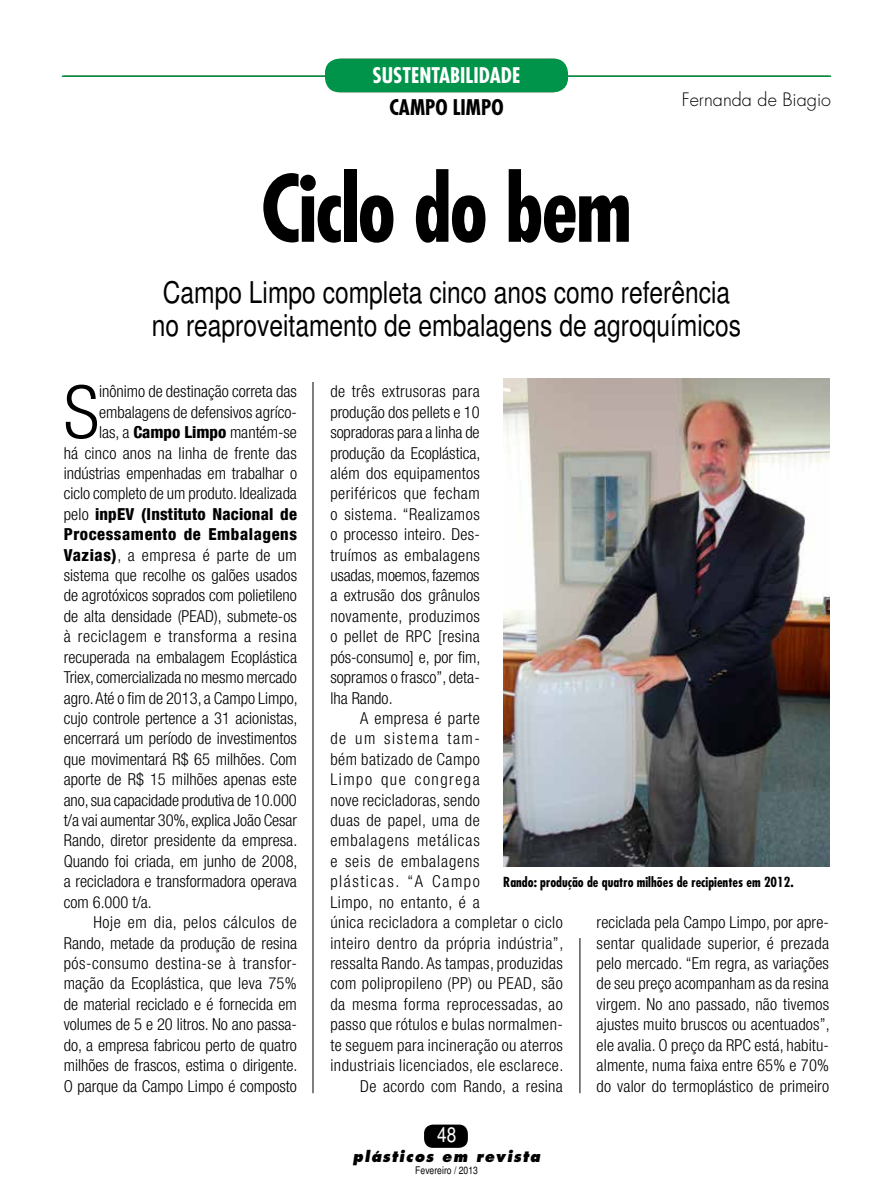
<style>
.page{position:relative;width:893px;height:1191px;background:#fff}
.page>*{position:absolute;margin:0;border:0;box-sizing:border-box;transform-origin:0 0}
.t1{font:700 condensed 90px "Futura";letter-spacing:-.02em;color:#000}
.t2{font:300 condensed 73.65px "Helvetica Neue LT Com";color:#000}
.t3{font:condensed 30px/33px "Helvetica";color:#000;text-align:center}
.t4{font:700 condensed 21px "Futura";color:#fff}
.t5{font:700 condensed 21px "Futura";color:#000}
.t6{font:condensed 21px "Helvetica";color:#fff}
.t7{font:300 18px "Futura";color:#000}
.t8{font:300 condensed 16.5px/20.4px "Helvetica Neue LT Com";letter-spacing:.005em;color:#000;text-align:justify}
.t9{font:300 condensed 16.5px "Helvetica Neue LT Com";letter-spacing:.03em;color:#000}
.t10{font:300 condensed 16.5px "Helvetica Neue LT Com";letter-spacing:.035em;color:#000}
.t11{font:300 condensed 16.5px "Helvetica Neue LT Com";letter-spacing:.09em;color:#000}
.t12{font:800 condensed 16.5px "Helvetica Neue LT Com";letter-spacing:.01em;color:#000}
.t13{font:800 condensed 16.5px "Helvetica Neue LT Com";letter-spacing:.035em;color:#000}
.t14{font:300 condensed 16.5px "Helvetica Neue LT Com";letter-spacing:.055em;color:#000}
.t15{font:300 condensed 16.5px "Helvetica Neue LT Com";letter-spacing:.05em;color:#000}
.t16{font:300 condensed 16.5px "Helvetica Neue LT Com";letter-spacing:.095em;color:#000}
.t17{font:italic 800 15px "Futura";letter-spacing:.09em;color:#000;scale:.95 1}
.t18{font:700 condensed 13.5px "Futura";color:#000}
.t19{font:condensed 10.5px "Helvetica";color:#000}
.s1{font-weight:800}
.s2{font-weight:300}
</style>
<div class="page">
<hr style="left:313px;top:170px;width:1px;height:923px;background:#000">
<hr style="left:580px;top:170px;width:1px;height:923px;background:#000">
<div style="left:424px;top:1124px;width:44px;height:23px;background:#000;border-radius:9px"></div>
<div style="left:503px;top:716px;width:169px;height:222px;background:#fff"></div>
<hr style="left:62px;top:75px;width:769px;height:2px;background:#00934a">
<div style="left:326px;top:59px;width:241px;height:33px;background:#00934a;border-radius:14px"></div>
<div style="left:325px;top:59px;width:243px;height:33px;border:2px solid #00934a;border-radius:14px"></div>
<img style="left:503px;top:378px;width:326px;height:488px">
<p class="t4" style="left:373px;top:62px;width:149px">SUSTENTABILIDADE</p>
<p class="t5" style="left:389px;top:94px;width:113px">campo limpo</p>
<p class="t7" style="left:682px;top:88px;width:151px">Fernanda de Biagio</p>
<p class="t4" style="left:423px;top:62px;width:53px">perfil</p>
<h1 class="t1" style="left:261px;top:150px;width:372px">Ciclo do bem</h1>
<h3 class="t3" style="left:152px;top:275px;width:591px">Campo Limpo completa cinco anos como referência no reaproveitamento de embalagens de agroquímicos</h3>
<h2 class="t2" style="left:64px;top:370px;width:37px">S</h2>
<p class="t8" style="left:99px;top:381px;width:199px">inônimo de destinação correta das</p>
<p class="t8" style="left:99px;top:401px;width:199px">embalagens de defensivos agríco-</p>
<p class="t8" style="left:99px;top:422px;width:199px">las, a <span class="s1">Campo Limpo</span> mantém-se</p>
<p class="t8" style="left:64px;top:442px;width:235px">há cinco anos na linha de frente das</p>
<p class="t8" style="left:64px;top:463px;width:235px">indústrias empenhadas em trabalhar o</p>
<p class="t8" style="left:64px;top:483px;width:235px">ciclo completo de um produto. Idealizada</p>
<p class="t12" style="left:64px;top:504px;width:235px"><span class="s2">pelo</span> inpEV (Instituto Nacional de</p>
<p class="t13" style="left:64px;top:524px;width:235px">Processamento de Embalagens</p>
<p class="t9" style="left:64px;top:545px;width:235px"><span class="s1">Vazias)</span>, a empresa é parte de um</p>
<p class="t8" style="left:64px;top:565px;width:235px">sistema que recolhe os galões usados</p>
<p class="t8" style="left:64px;top:585px;width:235px">de agrotóxicos soprados com polietileno</p>
<p class="t8" style="left:64px;top:606px;width:235px">de alta densidade (PEAD), submete-os</p>
<p class="t10" style="left:64px;top:627px;width:235px">à reciclagem e transforma a resina</p>
<p class="t8" style="left:64px;top:646px;width:235px">recuperada na embalagem Ecoplástica</p>
<p class="t8" style="left:64px;top:667px;width:235px">Triex, comercializada no mesmo mercado</p>
<p class="t8" style="left:64px;top:687px;width:235px">agro. Até o fim de 2013, a Campo Limpo,</p>
<p class="t8" style="left:64px;top:708px;width:235px">cujo controle pertence a 31 acionistas,</p>
<p class="t8" style="left:64px;top:728px;width:235px">encerrará um período de investimentos</p>
<p class="t8" style="left:64px;top:748px;width:235px">que movimentará R$ 65 milhões. Com</p>
<p class="t8" style="left:64px;top:769px;width:235px">aporte de R$ 15 milhões apenas este</p>
<p class="t8" style="left:64px;top:789px;width:235px">ano, sua capacidade produtiva de 10.000</p>
<p class="t8" style="left:64px;top:810px;width:235px">t/a vai aumentar 30%, explica João Cesar</p>
<p class="t8" style="left:64px;top:830px;width:235px">Rando, diretor presidente da empresa.</p>
<p class="t8" style="left:64px;top:850px;width:235px">Quando foi criada, em junho de 2008,</p>
<p class="t8" style="left:64px;top:871px;width:235px">a recicladora e transformadora operava</p>
<p class="t8" style="left:64px;top:891px;width:90px">com 6.000 t/a.</p>
<p class="t10" style="left:94px;top:912px;width:205px">Hoje em dia, pelos cálculos de</p>
<p class="t8" style="left:64px;top:932px;width:235px">Rando, metade da produção de resina</p>
<p class="t10" style="left:64px;top:953px;width:235px">pós-consumo destina-se à transfor-</p>
<p class="t8" style="left:64px;top:973px;width:234px">mação da Ecoplástica, que leva 75%</p>
<p class="t8" style="left:64px;top:993px;width:235px">de material reciclado e é fornecida em</p>
<p class="t8" style="left:64px;top:1014px;width:235px">volumes de 5 e 20 litros. No ano passa-</p>
<p class="t8" style="left:64px;top:1034px;width:235px">do, a empresa fabricou perto de quatro</p>
<p class="t8" style="left:64px;top:1055px;width:235px">milhões de frascos, estima o dirigente.</p>
<p class="t8" style="left:64px;top:1075px;width:235px">O parque da Campo Limpo é composto</p>
<p class="t8" style="left:330px;top:381px;width:152px">de três extrusoras para produção dos pellets e 10 sopradoras para a linha de produção da Ecoplástica, além dos equipamentos periféricos que fecham o sistema. “Realizamos o processo inteiro. Des&shy;truímos as embalagens usadas, moemos, fazemos a extrusão dos grânulos novamente, produzimos o pellet de RPC [resina pós-consumo] e, por fim, sopramos o frasco”, deta&shy;lha Rando.</p>
<p class="t9" style="left:360px;top:708px;width:121px">A empresa é parte</p>
<p class="t11" style="left:330px;top:729px;width:151px">de um sistema tam-</p>
<p class="t9" style="left:330px;top:749px;width:151px">bém batizado de Campo</p>
<p class="t11" style="left:330px;top:770px;width:151px">Limpo que congrega</p>
<p class="t8" style="left:330px;top:789px;width:151px">nove recicladoras, sendo</p>
<p class="t9" style="left:330px;top:810px;width:151px">duas de papel, uma de</p>
<p class="t14" style="left:330px;top:831px;width:151px">embalagens metálicas</p>
<p class="t15" style="left:330px;top:851px;width:151px">e seis de embalagens</p>
<p class="t16" style="left:330px;top:872px;width:151px">plásticas. “A Campo</p>
<p class="t9" style="left:330px;top:892px;width:151px">Limpo, no entanto, é a</p>
<p class="t9" style="left:330px;top:912px;width:234px">única recicladora a completar o ciclo</p>
<p class="t10" style="left:330px;top:933px;width:234px">inteiro dentro da própria indústria”,</p>
<p class="t8" style="left:330px;top:953px;width:234px">ressalta Rando. As tampas, produzidas</p>
<p class="t9" style="left:330px;top:974px;width:234px">com polipropileno (PP) ou PEAD, são</p>
<p class="t9" style="left:330px;top:994px;width:234px">da mesma forma reprocessadas, ao</p>
<p class="t8" style="left:330px;top:1014px;width:234px">passo que rótulos e bulas normalmen-</p>
<p class="t8" style="left:330px;top:1034px;width:234px">te seguem para incineração ou aterros</p>
<p class="t9" style="left:330px;top:1055px;width:235px">industriais licenciados, ele esclarece.</p>
<p class="t8" style="left:360px;top:1075px;width:204px">De acordo com Rando, a resina</p>
<p class="t18" style="left:503px;top:873px;width:292px">Rando: produção de quatro milhões de recipientes em 2012.</p>
<p class="t8" style="left:597px;top:912px;width:235px">reciclada pela Campo Limpo, por apre&shy;sentar qualidade superior, é prezada pelo mercado. “Em regra, as variações de seu preço acompanham as da resina virgem. No ano passado, não tivemos ajustes muito bruscos ou acentuados”, ele avalia. O preço da RPC está, habitu&shy;almente, numa faixa entre 65% e 70% do valor do termoplástico de primeiro</p>
<p class="t6" style="left:437px;top:1122px;width:21px">48</p>
<p class="t17" style="left:353px;top:1147px;width:199px">plásticos em revista</p>
<p class="t19" style="left:415px;top:1164px;width:64px">Fevereiro / 2013</p>
</div>
